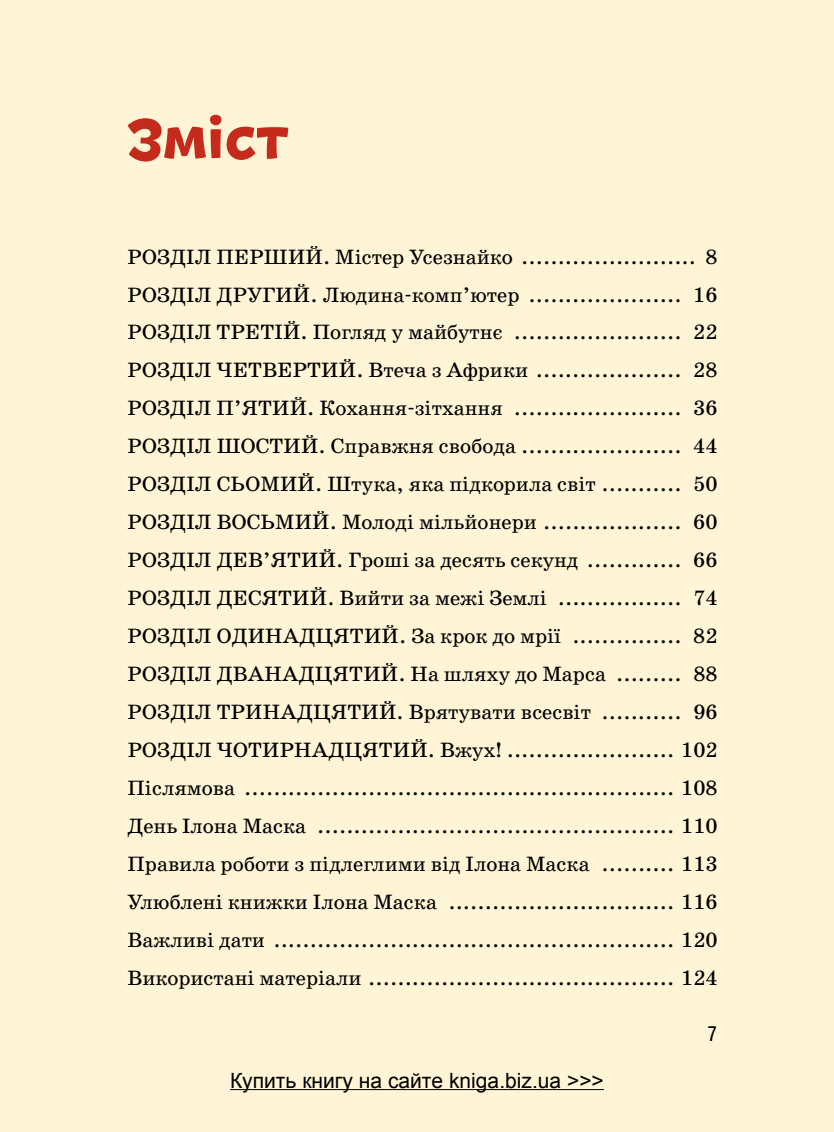
<style>
.page{position:relative;width:834px;height:1132px;background:#fff}
.page>*{position:absolute;margin:0;border:0;box-sizing:border-box;transform-origin:0 0}
.t1{font:700 68.25px "DR Agu Sans";letter-spacing:.01em;color:#c52b1c}
.t2{font:21px/38px "School";color:#000;text-align:justify}
.t3{font:21px "Arial";color:#000}
.t4{font:21px "Textbook New";color:#000}
</style>
<div class="page">
<div style="left:0;top:0;width:833px;height:1131px;background:#fff4d5"></div>
<hr style="left:230px;top:1088px;width:373px;height:1px;background:#000">
<h1 class="t1" style="left:127px;top:97px;width:163px">Зміст</h1>
<p class="t2" style="left:127px;top:237px;width:591px">РОЗДІЛ ПЕРШИЙ. Містер Усезнайко ........................ 8<br>РОЗДІЛ ДРУГИЙ. Людина-комп’ютер ..................... 16<br>РОЗДІЛ ТРЕТІЙ. Погляд у майбутнє ....................... 22<br>РОЗДІЛ ЧЕТВЕРТИЙ. Втеча з Африки .................... 28<br>РОЗДІЛ П’ЯТИЙ. Кохання-зітхання ....................... 36<br>РОЗДІЛ ШОСТИЙ. Справжня свобода ...................... 44<br>РОЗДІЛ СЬОМИЙ. Штука, яка підкорила світ ........... 50<br>РОЗДІЛ ВОСЬМИЙ. Молоді мільйонери ................... 60<br>РОЗДІЛ ДЕВ’ЯТИЙ. Гроші за десять секунд ............. 66<br>РОЗДІЛ ДЕСЯТИЙ. Вийти за межі Землі ................. 74<br>РОЗДІЛ ОДИНАДЦЯТИЙ. За крок до мрії ............... 82<br>РОЗДІЛ ДВАНАДЦЯТИЙ. На шляху до Марса ......... 88<br>РОЗДІЛ ТРИНАДЦЯТИЙ. Врятувати всесвіт ........... 96<br>РОЗДІЛ ЧОТИРНАДЦЯТИЙ. Вжух! ....................... 102<br>Післямова ........................................................... 108<br>День Ілона Маска ................................................. 110<br>Правила роботи з підлеглими від Ілона Маска .......... 113<br>Улюблені книжки Ілона Маска ............................... 116<br>Важливі дати ....................................................... 120<br>Використані матеріали .......................................... 124</p>
<p class="t3" style="left:230px;top:1066px;width:375px">Купить книгу на сайте kniga.biz.ua &gt;&gt;&gt;</p>
<p class="t4" style="left:706px;top:1020px;width:12px">7</p>
</div>
